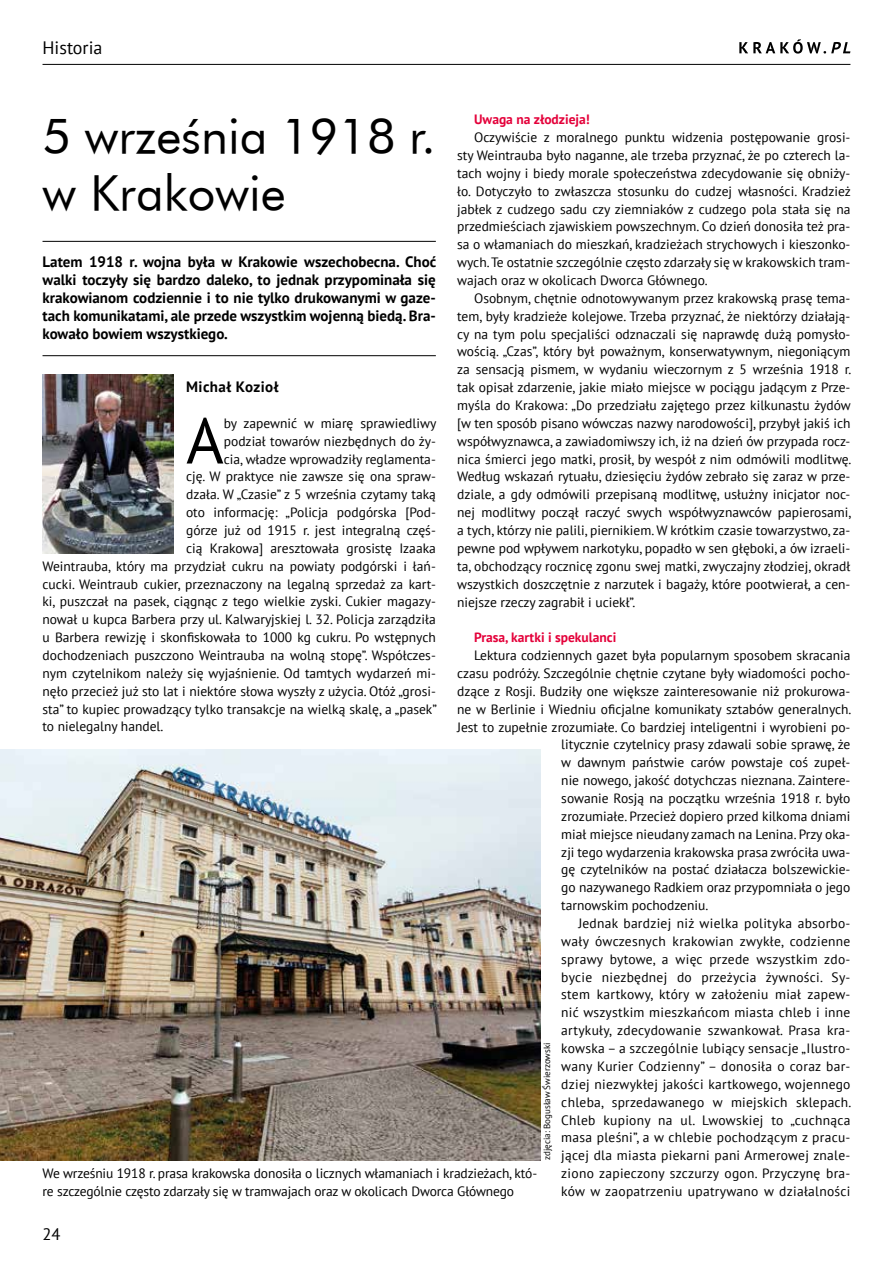
<style>
.page{position:relative;width:893px;height:1263px;background:#fff}
.page>*{position:absolute;margin:0;border:0;box-sizing:border-box;transform-origin:0 0}
.t1{font:64.5px "PT Sans";color:#000}
.t2{font:47.4px/56.8px "Futura PL";color:#000}
.t3{font:18px "PT Sans";color:#000}
.t4{font:16.5px "PT Sans";color:#000}
.t5{font:700 15px/17.9px "PT Sans";color:#000;text-align:justify}
.t6{font:700 15px "PT Sans";letter-spacing:.03em;color:#000}
.t7{font:13.5px/17.9px "PT Sans";color:#000;text-align:justify}
.t8{font:13.5px "PT Sans";letter-spacing:.02em;color:#000}
.t9{font:700 13.5px "PT Sans";color:#e4003a}
.t10{font:9px "PT Sans";color:#000}
</style>
<div class="page">
<hr style="left:43px;top:64px;width:807px;height:1px;background:#000">
<svg style="left:739px;top:39px;width:111px;height:15px"></svg>
<hr style="left:43px;top:241px;width:393px;height:1px;background:#000">
<hr style="left:43px;top:355px;width:393px;height:1px;background:#000">
<img style="left:43px;top:374px;width:130px;height:179px">
<img style="left:0;top:749px;width:540px;height:411px">
<h3 class="t3" style="left:43px;top:36px;width:61px">Historia</h3>
<p class="t9" style="left:474px;top:111px;width:117px">Uwaga na złodzieja!</p>
<p class="t7" style="left:457px;top:128px;width:395px;text-indent:17px">Oczywiście z moralnego punktu widzenia postępowanie grosi&shy;sty Weintrauba było naganne, ale trzeba przyznać, że po czterech la&shy;tach wojny i biedy morale społeczeństwa zdecydowanie się obniży&shy;ło. Dotyczyło to zwłaszcza stosunku do cudzej własności. Kradzież jabłek z cudzego sadu czy ziemniaków z cudzego pola stała się na przedmieściach zjawiskiem powszechnym. Co dzień donosiła też pra&shy;sa o włamaniach do mieszkań, kradzieżach strychowych i kieszonko&shy;wych. Te ostatnie szczególnie często zdarzały się w krakowskich tram&shy;wajach oraz w okolicach Dworca Głównego.</p>
<p class="t7" style="left:457px;top:289px;width:396px;text-indent:17px">Osobnym, chętnie odnotowywanym przez krakowską prasę tema&shy;tem, były kradzieże kolejowe. Trzeba przyznać, że niektórzy działają&shy;cy na tym polu specjaliści odznaczali się naprawdę dużą pomysło&shy;wością. „Czas”, który był poważnym, konserwatywnym, niegoniącym za sensacją pismem, w wydaniu wieczornym z 5 września 1918 r. tak opisał zdarzenie, jakie miało miejsce w pociągu jadącym z Prze&shy;myśla do Krakowa: „Do przedziału zajętego przez kilkunastu żydów [w ten sposób pisano wówczas nazwy narodowości], przybył jakiś ich współwyznawca, a zawiadomiwszy ich, iż na dzień ów przypada rocz&shy;nica śmierci jego matki, prosił, by wespół z nim odmówili modlitwę.<br>Według wskazań rytuału, dziesięciu żydów zebrało się zaraz w prze&shy;dziale, a gdy odmówili przepisaną modlitwę, usłużny inicjator noc&shy;nej modlitwy począł raczyć swych współwyznawców papierosami, a tych, którzy nie palili, piernikiem. W krótkim czasie towarzystwo, za&shy;pewne pod wpływem narkotyku, popadło w sen głęboki, a ów izraeli&shy;ta, obchodzący rocznicę zgonu swej matki, zwyczajny złodziej, okradł wszystkich doszczętnie z narzutek i bagaży, które pootwierał, a cen&shy;niejsze rzeczy zagrabił i uciekł”.</p>
<p class="t9" style="left:474px;top:629px;width:144px">Prasa, kartki i spekulanci</p>
<p class="t7" style="left:474px;top:646px;width:378px">Lektura codziennych gazet była popularnym sposobem skracania</p>
<p class="t7" style="left:457px;top:664px;width:395px">czasu podróży. Szczególnie chętnie czytane były wiadomości pocho-</p>
<p class="t7" style="left:457px;top:682px;width:395px">dzące z Rosji. Budziły one większe zainteresowanie niż prokurowa-</p>
<p class="t7" style="left:457px;top:700px;width:396px">ne w Berlinie i Wiedniu oficjalne komunikaty sztabów generalnych.</p>
<p class="t7" style="left:457px;top:717px;width:395px">Jest to zupełnie zrozumiałe. Co bardziej inteligentni i wyrobieni po-</p>
<p class="t7" style="left:561px;top:735px;width:291px">litycznie czytelnicy prasy zdawali sobie sprawę, że</p>
<p class="t7" style="left:561px;top:753px;width:291px">w dawnym państwie carów powstaje coś zupeł-</p>
<p class="t7" style="left:561px;top:771px;width:291px">nie nowego, jakość dotychczas nieznana. Zaintere-</p>
<p class="t7" style="left:561px;top:789px;width:291px">sowanie Rosją na początku września 1918 r. było</p>
<p class="t7" style="left:561px;top:807px;width:291px">zrozumiałe. Przecież dopiero przed kilkoma dniami</p>
<p class="t7" style="left:561px;top:825px;width:291px">miał miejsce nieudany zamach na Lenina. Przy oka-</p>
<p class="t7" style="left:561px;top:843px;width:291px">zji tego wydarzenia krakowska prasa zwróciła uwa-</p>
<p class="t7" style="left:561px;top:860px;width:291px">gę czytelników na postać działacza bolszewickie-</p>
<p class="t7" style="left:561px;top:878px;width:291px">go nazywanego Radkiem oraz przypomniała o jego</p>
<p class="t7" style="left:561px;top:896px;width:148px">tarnowskim pochodzeniu.</p>
<p class="t8" style="left:578px;top:915px;width:274px">Jednak bardziej niż wielka polityka absorbo-</p>
<p class="t8" style="left:561px;top:932px;width:291px">wały ówczesnych krakowian zwykłe, codzienne</p>
<p class="t8" style="left:561px;top:950px;width:291px">sprawy bytowe, a więc przede wszystkim zdo-</p>
<p class="t8" style="left:561px;top:968px;width:291px">bycie niezbędnej do przeżycia żywności. Sy-</p>
<p class="t8" style="left:561px;top:986px;width:291px">stem kartkowy, który w założeniu miał zapew-</p>
<p class="t8" style="left:561px;top:1004px;width:291px">nić wszystkim mieszkańcom miasta chleb i inne</p>
<p class="t8" style="left:561px;top:1022px;width:291px">artykuły, zdecydowanie szwankował. Prasa kra-</p>
<p class="t8" style="left:561px;top:1040px;width:291px">kowska – a szczególnie lubiący sensacje „Ilustro-</p>
<p class="t8" style="left:561px;top:1057px;width:291px">wany Kurier Codzienny” – donosiła o coraz bar-</p>
<p class="t8" style="left:561px;top:1075px;width:291px">dziej niezwykłej jakości kartkowego, wojennego</p>
<p class="t8" style="left:561px;top:1093px;width:292px">chleba, sprzedawanego w miejskich sklepach.</p>
<p class="t8" style="left:561px;top:1111px;width:291px">Chleb kupiony na ul. Lwowskiej to „cuchnąca</p>
<p class="t8" style="left:561px;top:1129px;width:291px">masa pleśni”, a w chlebie pochodzącym z pracu-</p>
<p class="t8" style="left:561px;top:1147px;width:291px">jącej dla miasta piekarni pani Armerowej znale-</p>
<p class="t8" style="left:561px;top:1165px;width:291px">ziono zapieczony szczurzy ogon. Przyczynę bra-</p>
<p class="t8" style="left:561px;top:1182px;width:291px">ków w zaopatrzeniu upatrywano w działalności</p>
<h2 class="t2" style="left:43px;top:107px;width:395px">5 września 1918 r. w Krakowie</h2>
<p class="t5" style="left:43px;top:253px;width:395px">Latem 1918 r. wojna była w Krakowie wszechobecna. Choć walki toczyły się bardzo daleko, to jednak przypominała się krakowianom codziennie i to nie tylko drukowanymi w gaze&shy;tach komunikatami, ale przede wszystkim wojenną biedą. Bra&shy;kowało bowiem wszystkiego.</p>
<p class="t6" style="left:186px;top:377px;width:94px">Michał Kozioł</p>
<h1 class="t1" style="left:186px;top:399px;width:39px">A</h1>
<p class="t7" style="left:224px;top:414px;width:214px">by zapewnić w miarę sprawiedliwy</p>
<p class="t7" style="left:224px;top:432px;width:214px">podział towarów niezbędnych do ży-</p>
<p class="t7" style="left:224px;top:449px;width:214px">cia, władze wprowadziły reglamenta-</p>
<p class="t7" style="left:186px;top:467px;width:251px">cję. W praktyce nie zawsze się ona spraw-</p>
<p class="t7" style="left:186px;top:485px;width:251px">dzała. W „Czasie” z 5 września czytamy taką</p>
<p class="t7" style="left:186px;top:503px;width:251px">oto informację: „Policja podgórska [Pod-</p>
<p class="t7" style="left:186px;top:521px;width:251px">górze już od 1915 r. jest integralną częś-</p>
<p class="t7" style="left:186px;top:539px;width:251px">cią Krakowa] aresztowała grosistę Izaaka</p>
<p class="t7" style="left:43px;top:557px;width:395px">Weintrauba, który ma przydział cukru na powiaty podgórski i łań-</p>
<p class="t7" style="left:43px;top:575px;width:395px">cucki. Weintraub cukier, przeznaczony na legalną sprzedaż za kart-</p>
<p class="t7" style="left:43px;top:592px;width:395px">ki, puszczał na pasek, ciągnąc z tego wielkie zyski. Cukier magazy-</p>
<p class="t7" style="left:43px;top:610px;width:395px">nował u kupca Barbera przy ul. Kalwaryjskiej l. 32. Policja zarządziła</p>
<p class="t7" style="left:43px;top:628px;width:395px">u Barbera rewizję i skonfiskowała to 1000 kg cukru. Po wstępnych</p>
<p class="t7" style="left:43px;top:646px;width:395px">dochodzeniach puszczono Weintrauba na wolną stopę”. Współczes-</p>
<p class="t7" style="left:43px;top:664px;width:395px">nym czytelnikom należy się wyjaśnienie. Od tamtych wydarzeń mi-</p>
<p class="t7" style="left:43px;top:682px;width:395px">nęło przecież już sto lat i niektóre słowa wyszły z użycia. Otóż „grosi-</p>
<p class="t7" style="left:43px;top:700px;width:396px">sta” to kupiec prowadzący tylko transakcje na wielką skalę, a „pasek”</p>
<p class="t7" style="left:43px;top:717px;width:122px">to nielegalny handel.</p>
<p class="t10" style="left:541px;top:1160px;width:119px;rotate:-90deg">zdjęcia: Bogusław Świerzowski</p>
<p class="t7" style="left:43px;top:1164px;width:496px">We wrześniu 1918 r. prasa krakowska donosiła o licznych włamaniach i kradzieżach, któ&shy;re szczególnie często zdarzały się w tramwajach oraz w okolicach Dworca Głównego</p>
<p class="t4" style="left:43px;top:1223px;width:19px">24</p>
</div>
